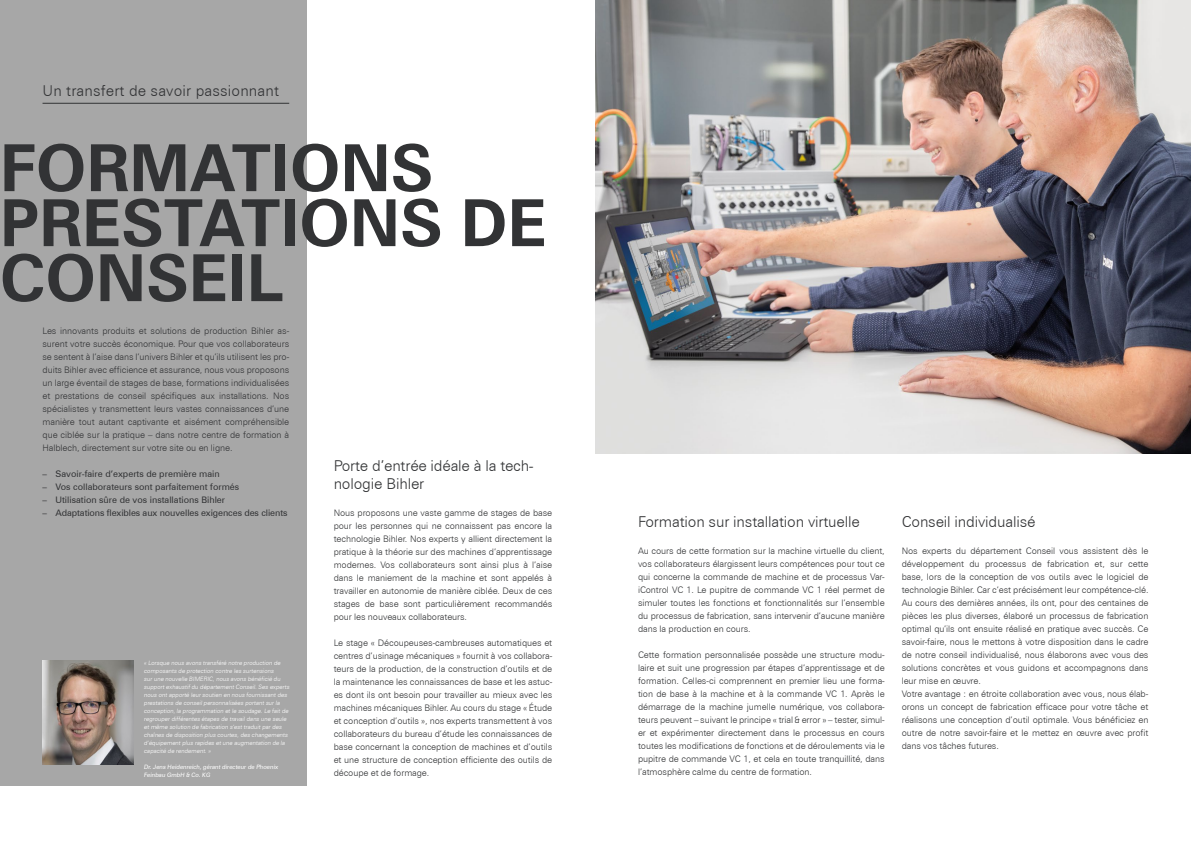
<style>
.page{position:relative;width:1191px;height:842px;background:#fff}
.page>*{position:absolute;margin:0;border:0;box-sizing:border-box;transform-origin:0 0}
.t1{font:700 65px/55px "Zurich BT";color:#323335}
.t2{font:300 15px/18px "Zurich BT";letter-spacing:-.01em;color:#323335}
.t3{font:300 15px "Zurich BT";letter-spacing:.01em;color:#323335}
.t4{font:300 9px/13px "Zurich BT";letter-spacing:-.01em;color:#323335;text-align:justify}
.t5{font:9px "Zurich BT";color:#323335}
.t6{font:300 6px/8px "Zurich BT";color:#fff}
.t7{font:6px/8px "Zurich BT";color:#fff}
</style>
<div class="page">
<img style="left:595px;top:0;width:596px;height:454px">
<div style="left:0;top:0;width:306px;height:785px;background:#a7a7a7"></div>
<hr style="left:43px;top:103px;width:246px;height:1px;background:#323335">
<img style="left:43px;top:661px;width:90px;height:103px">
<h2 class="t3" style="left:43px;top:82px;width:238px">Un transfert de savoir passionnant</h2>
<h1 class="t1" style="left:0;top:140px;width:548px">FORMATIONS<br>PRESTATIONS DE<br>CONSEIL</h1>
<p class="t4" style="left:43px;top:324px;width:248px">Les innovants produits et solutions de production Bihler as&shy;surent votre succès économique. Pour que vos collaborateurs se sentent à l’aise dans l’univers Bihler et qu’ils utilisent les pro&shy;duits Bihler avec efficience et assurance, nous vous proposons un large éventail de stages de base, formations individualisées et prestations de conseil spécifiques aux installations. Nos spécialistes y transmettent leurs vastes connaissances d’une manière tout autant captivante et aisément compréhensible que ciblée sur la pratique – dans notre centre de formation à Halblech, directement sur votre site ou en ligne.</p>
<p class="t5" style="left:43px;top:468px;width:179px">– Savoir-faire d’experts de première main</p>
<p class="t5" style="left:43px;top:481px;width:198px">– Vos collaborateurs sont parfaitement formés</p>
<p class="t5" style="left:43px;top:494px;width:184px">– Utilisation sûre de vos installations Bihler</p>
<p class="t5" style="left:43px;top:507px;width:246px">– Adaptations flexibles aux nouvelles exigences des clients</p>
<p class="t6" style="left:144px;top:659px;width:148px">« Lorsque nous avons transféré notre production de composants de protection contre les surtensions<br>sur une nouvelle BIMERIC, nous avons bénéficié du support exhaustif du département Conseil. Ses experts nous ont apporté leur soutien en nous fournissant des prestations de conseil personnalisées portant sur la conception, la programmation et le soudage. Le fait de regrouper différentes étapes de travail dans une seule et même solution de fabrication s‘est traduit par des chaînes de disposition plus courtes, des changements d‘équipement plus rapides et une augmentation de la capacité de rendement. »</p>
<p class="t7" style="left:144px;top:763px;width:137px">Dr. Jens Heidenreich, gérant directeur de Phoenix<br>Feinbau GmbH &amp; Co. KG</p>
<h2 class="t2" style="left:334px;top:456px;width:201px">Porte d’entrée idéale à la tech&shy;nologie Bihler</h2>
<p class="t4" style="left:334px;top:506px;width:220px">Nous proposons une vaste gamme de stages de base pour les personnes qui ne connaissent pas encore la technologie Bihler. Nos experts y allient directement la pratique à la théorie sur des machines d’apprentissage modernes. Vos collaborateurs sont ainsi plus à l’aise dans le maniement de la machine et sont appelés à travailler en autonomie de manière ciblée. Deux de ces stages de base sont particulièrement recommandés pour les nouveaux collaborateurs.</p>
<p class="t4" style="left:334px;top:636px;width:220px">Le stage « Découpeuses-cambreuses automatiques et centres d’usinage mécaniques » fournit à vos collabora&shy;teurs de la production, de la construction d’outils et de la maintenance les connaissances de base et les astuc&shy;es dont ils ont besoin pour travailler au mieux avec les machines mécaniques Bihler. Au cours du stage « Étude et conception d’outils », nos experts transmettent à vos collaborateurs du bureau d’étude les connaissances de base concernant la conception de machines et d’outils et une structure de conception efficiente des outils de découpe et de formage.</p>
<h2 class="t2" style="left:638px;top:513px;width:223px">Formation sur installation virtuelle</h2>
<p class="t4" style="left:638px;top:545px;width:248px">Au cours de cette formation sur la machine virtuelle du client, vos collaborateurs élargissent leurs compétences pour tout ce qui concerne la commande de machine et de processus Var&shy;iControl VC 1. Le pupitre de commande VC 1 réel permet de simuler toutes les fonctions et fonctionnalités sur l’ensemble du processus de fabrication, sans intervenir d’aucune manière dans la production en cours.</p>
<p class="t4" style="left:638px;top:649px;width:248px">Cette formation personnalisée possède une structure modu&shy;laire et suit une progression par étapes d’apprentissage et de formation. Celles-ci comprennent en premier lieu une forma&shy;tion de base à la machine et à la commande VC 1. Après le démarrage de la machine jumelle numérique, vos collabora&shy;teurs peuvent – suivant le principe « trial &amp; error » – tester, simul&shy;er et expérimenter directement dans le processus en cours toutes les modifications de fonctions et de déroulements via le pupitre de commande VC 1, et cela en toute tranquillité, dans l’atmosphère calme du centre de formation.</p>
<h2 class="t2" style="left:901px;top:513px;width:135px">Conseil individualisé</h2>
<p class="t4" style="left:901px;top:544px;width:248px;text-align:left">Nos experts du département Conseil vous assistent dès le développement du processus de fabrication et, sur cette base, lors de la conception de vos outils avec le logiciel de technologie Bihler. Car c’est précisément leur compétence-clé.<br>Au cours des dernières années, ils ont, pour des centaines de pièces les plus diverses, élaboré un processus de fabrication optimal qu’ils ont ensuite réalisé en pratique avec succès. Ce savoir-faire, nous le mettons à votre disposition dans le cadre de notre conseil individualisé, nous élaborons avec vous des solutions concrètes et vous guidons et accompagnons dans leur mise en œuvre.<br>Votre avantage : en étroite collaboration avec vous, nous élab&shy;orons un concept de fabrication efficace pour votre tâche et réalisons une conception d’outil optimale. Vous bénéficiez en outre de notre savoir-faire et le mettez en œuvre avec profit dans vos tâches futures.</p>
</div>
